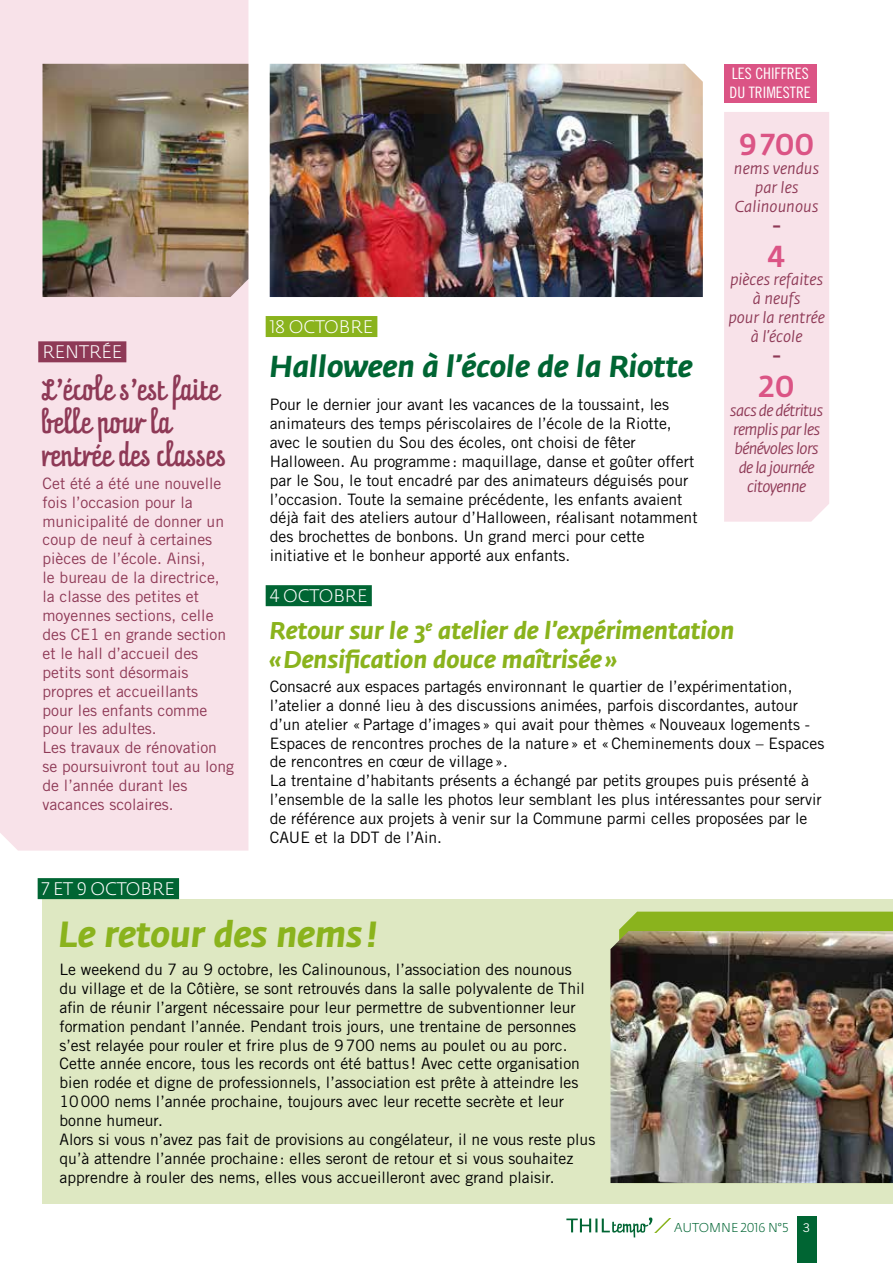
<style>
.page{position:relative;width:893px;height:1263px;background:#fff}
.page>*{position:absolute;margin:0;border:0;box-sizing:border-box;transform-origin:0 0}
.t1{font:italic 700 36px "Fedra Sans";color:#8ab31d}
.t2{font:italic 700 30px "Fedra Sans";color:#006533}
.t3{font:30px "Fedra Sans Medium SC";color:#db5485}
.t4{font:25.5px/33px "Prater Script One";color:#8e3956}
.t5{font:italic 700 24px/28.8px "Fedra Sans";color:#8ab31d}
.t6{font:18px "Fedra Sans Light SC";color:#fff}
.t7{font:15.75px/18.9px "Trade Gothic LT Std";color:#000}
.t8{font:15.75px/18.9px "Trade Gothic LT Std";color:#8e3956}
.t9{font:italic 15.75px/18.9px "Fedra Sans";color:#8e3956;text-align:center}
.t10{font:italic 15.75px/18.9px "Fedra Sans";letter-spacing:-.04em;color:#8e3956;text-align:center}
.t11{font:15.75px/18.9px "Trade Gothic LT Std Cn 18";color:#fff}
.t12{font:700 15.75px "Fedra Sans";color:#8e3956}
.t13{font:12.75px "Fedra Sans Light SC";color:#006533}
.s1{font-family:"Trade Gothic LT Std";font-size:12px;color:#fff}
</style>
<div class="page">
<div style="left:43px;top:899px;width:850px;height:304px;background:#dee8c2"></div>
<div style="left:0;top:0;width:248px;height:851px;background:#f8e2e9"></div>
<img style="left:43px;top:64px;width:205px;height:233px">
<div style="left:38px;top:341px;width:88px;height:21px;background:#8e3956"></div>
<div style="left:38px;top:878px;width:141px;height:21px;background:#006533"></div>
<img style="left:270px;top:64px;width:433px;height:233px">
<div style="left:266px;top:316px;width:111px;height:21px;background:#8ab31d"></div>
<div style="left:724px;top:112px;width:105px;height:410px;background:#f8e2e9"></div>
<div style="left:619px;top:912px;width:274px;height:19px;background:#8ab31d"></div>
<img style="left:610px;top:931px;width:283px;height:252px">
<div style="left:724px;top:64px;width:92px;height:39px;background:#db5485"></div>
<div style="left:266px;top:585px;width:106px;height:21px;background:#006533"></div>
<svg style="left:566px;top:1217px;width:105px;height:20px"></svg>
<div style="left:797px;top:1216px;width:19px;height:47px;background:#006533"></div>
<p class="t6" style="left:43px;top:342px;width:81px">RENTRÉE</p>
<h3 class="t4" style="left:43px;top:375px;width:186px">L’école s’est faite belle pour la rentrée des classes</h3>
<p class="t8" style="left:43px;top:473px;width:193px">Cet été a été une nouvelle fois l’occasion pour la municipalité de donner un coup de neuf à certaines pièces de l’école. Ainsi,<br>le bureau de la directrice, la classe des petites et moyennes sections, celle des CE1 en grande section et le hall d’accueil des petits sont désormais propres et accueillants<br>pour les enfants comme pour les adultes.<br>Les travaux de rénovation se poursuivront tout au long de l’année durant les vacances scolaires.</p>
<p class="t6" style="left:270px;top:317px;width:105px">18 OCTOBRE</p>
<h2 class="t2" style="left:270px;top:349px;width:424px">Halloween à l’école de la Riotte</h2>
<p class="t7" style="left:270px;top:395px;width:429px">Pour le dernier jour avant les vacances de la toussaint, les animateurs des temps périscolaires de l’école de la Riotte, avec le soutien du Sou des écoles, ont choisi de fêter Halloween. Au programme: maquillage, danse et goûter offert par le Sou, le tout encadré par des animateurs déguisés pour l’occasion. Toute la semaine précédente, les enfants avaient déjà fait des ateliers autour d’Halloween, réalisant notamment des brochettes de bonbons. Un grand merci pour cette initiative et le bonheur apporté aux enfants.</p>
<p class="t11" style="left:730px;top:64px;width:83px">LES CHIFFRES<br>DU TRIMESTRE</p>
<h2 class="t3" style="left:739px;top:127px;width:77px">9 700</h2>
<p class="t9" style="left:734px;top:159px;width:87px">nems vendus par les<br>Calinounous</p>
<p class="t12" style="left:773px;top:215px;width:9px">–</p>
<h2 class="t3" style="left:768px;top:239px;width:19px">4</h2>
<p class="t9" style="left:728px;top:271px;width:98px">pièces refaites à neufs<br>pour la rentrée à l’école</p>
<p class="t12" style="left:773px;top:346px;width:9px">–</p>
<h2 class="t3" style="left:759px;top:369px;width:38px">20</h2>
<p class="t10" style="left:730px;top:401px;width:95px">sacs de détritus remplis par les bénévoles lors de la journée citoyenne</p>
<p class="t6" style="left:270px;top:586px;width:99px">4 OCTOBRE</p>
<h3 class="t5" style="left:270px;top:617px;width:466px">Retour sur le 3<sup>e</sup> atelier de l’expérimentation «Densification douce maîtrisée »</h3>
<p class="t7" style="left:270px;top:677px;width:556px">Consacré aux espaces partagés environnant le quartier de l’expérimentation, l’atelier a donné lieu à des discussions animées, parfois discordantes, autour d’un atelier «Partage d’images » qui avait pour thèmes «Nouveaux logements - Espaces de rencontres proches de la nature» et «Cheminements doux – Espaces de rencontres en cœur de village».<br>La trentaine d’habitants présents a échangé par petits groupes puis présenté à l’ensemble de la salle les photos leur semblant les plus intéressantes pour servir de référence aux projets à venir sur la Commune parmi celles proposées par le CAUE et la DDT de l’Ain.</p>
<p class="t6" style="left:42px;top:879px;width:134px">7 ET 9 OCTOBRE</p>
<h1 class="t1" style="left:59px;top:913px;width:320px">Le retour des nems !</h1>
<p class="t7" style="left:60px;top:960px;width:537px">Le weekend du 7 au 9 octobre, les Calinounous, l’association des nounous<br>du village et de la Côtière, se sont retrouvés dans la salle polyvalente de Thil afin de réunir l’argent nécessaire pour leur permettre de subventionner leur formation pendant l’année. Pendant trois jours, une trentaine de personnes s’est relayée pour rouler et frire plus de 9700 nems au poulet ou au porc.<br>Cette année encore, tous les records ont été battus ! Avec cette organisation bien rodée et digne de professionnels, l’association est prête à atteindre les 10000 nems l’année prochaine, toujours avec leur recette secrète et leur bonne humeur.<br>Alors si vous n’avez pas fait de provisions au congélateur, il ne vous reste plus qu’à attendre l’année prochaine : elles seront de retour et si vous souhaitez apprendre à rouler des nems, elles vous accueilleront avec grand plaisir.</p>
<p class="t13" style="left:674px;top:1221px;width:138px">AUTOMNE 2016 N°5 <span class="s1">3</span></p>
</div>
